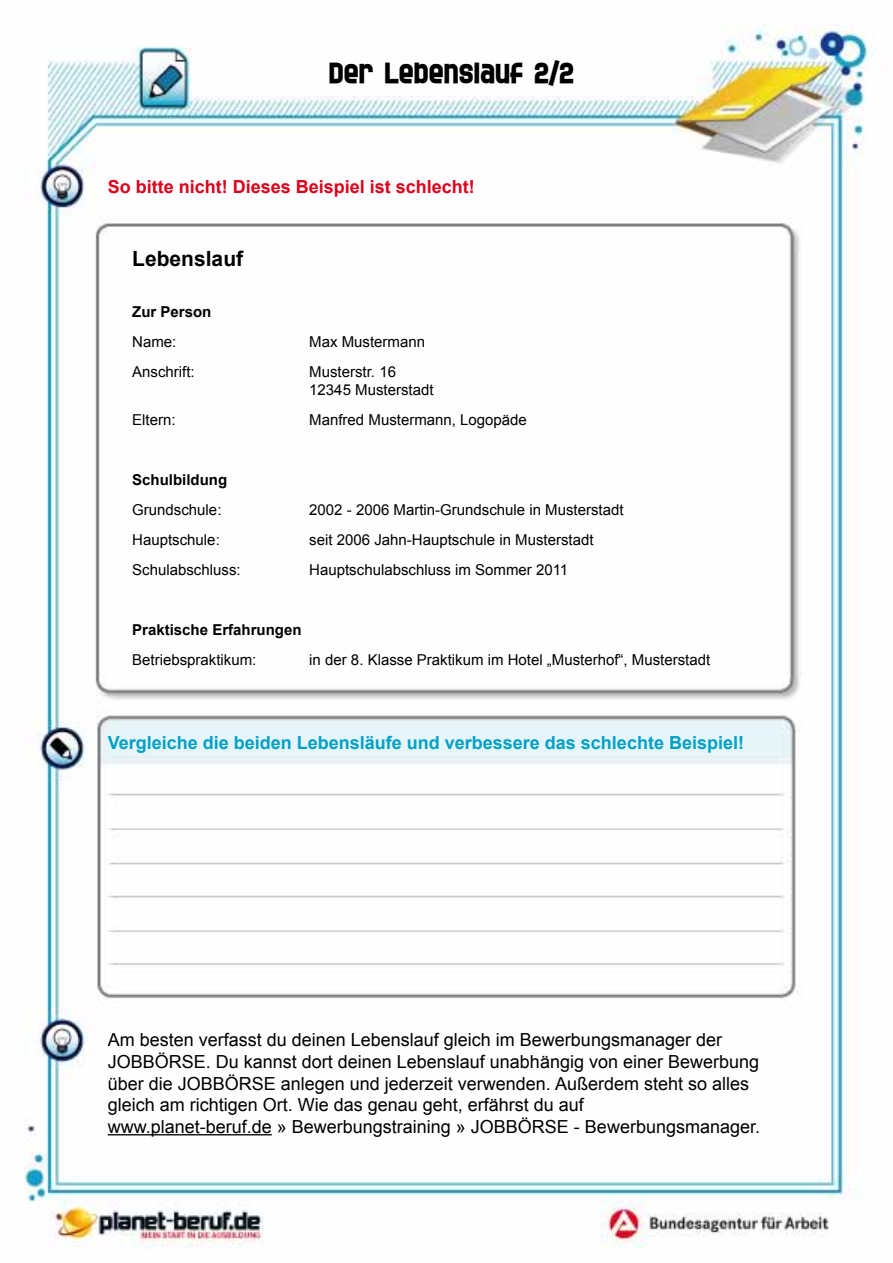
<style>
.page{position:relative;width:893px;height:1263px;background:#fff}
.page>*{position:absolute;margin:0;border:0;box-sizing:border-box;transform-origin:0 0}
.blattueberschrift{font:700 30px "SF Speedwaystar";color:#000}
.fliesstext{font:700 21px "Arial";color:#000}
.fliesstext-2{font:18px/21.6px "Arial";color:#000}
.zwischenueberschrift{font:700 18px "Arial";color:#00a1c7}
.fliesstext-3{font:700 18px "Arial";color:#de001a}
.fliesstext-4{font:15px "Arial";color:#000}
.fliesstext-5{font:700 15px "Arial";color:#000}
</style>
<div class="page">
<img style="left:23px;top:24px;width:850px;height:1225px">
<hr style="left:108px;top:1134px;width:164px;height:1px;background:#000">
<p class="blattueberschrift" style="left:329px;top:56px;width:247px">DER LEBENSLAUF 2/2</p>
<p class="fliesstext-3" style="left:108px;top:175px;width:369px">So bitte nicht! Dieses Beispiel ist schlecht!</p>
<p class="fliesstext" style="left:132px;top:245px;width:112px">Lebenslauf</p>
<p class="fliesstext-5" style="left:132px;top:302px;width:81px">Zur Person</p>
<p class="fliesstext-4" style="left:132px;top:332px;width:46px">Name:</p>
<p class="fliesstext-4" style="left:309px;top:332px;width:117px">Max Mustermann</p>
<p class="fliesstext-4" style="left:132px;top:362px;width:64px">Anschrift:</p>
<p class="fliesstext-4" style="left:309px;top:362px;width:88px">Musterstr. 16</p>
<p class="fliesstext-4" style="left:309px;top:380px;width:126px">12345 Musterstadt</p>
<p class="fliesstext-4" style="left:132px;top:410px;width:45px">Eltern:</p>
<p class="fliesstext-4" style="left:309px;top:410px;width:219px">Manfred Mustermann, Logopäde</p>
<p class="fliesstext-5" style="left:132px;top:470px;width:97px">Schulbildung</p>
<p class="fliesstext-4" style="left:132px;top:500px;width:91px">Grundschule:</p>
<p class="fliesstext-4" style="left:309px;top:500px;width:316px">2002 - 2006 Martin-Grundschule in Musterstadt</p>
<p class="fliesstext-4" style="left:132px;top:530px;width:89px">Hauptschule:</p>
<p class="fliesstext-4" style="left:309px;top:530px;width:286px">seit 2006 Jahn-Hauptschule in Musterstadt</p>
<p class="fliesstext-4" style="left:132px;top:560px;width:110px">Schulabschluss:</p>
<p class="fliesstext-4" style="left:309px;top:560px;width:261px">Hauptschulabschluss im Sommer 2011</p>
<p class="fliesstext-5" style="left:132px;top:620px;width:171px">Praktische Erfahrungen</p>
<p class="fliesstext-4" style="left:132px;top:650px;width:126px">Betriebspraktikum:</p>
<p class="fliesstext-4" style="left:309px;top:650px;width:402px">in der 8. Klasse Praktikum im Hotel „Musterhof“, Musterstadt</p>
<p class="zwischenueberschrift" style="left:108px;top:730px;width:638px">Vergleiche die beiden Lebensläufe und verbessere das schlechte Beispiel!</p>
<p class="fliesstext-2" style="left:108px;top:1029px;width:654px">Am besten verfasst du deinen Lebenslauf gleich im Bewerbungsmanager der JOBBÖRSE. Du kannst dort deinen Lebenslauf unabhängig von einer Bewerbung über die JOBBÖRSE anlegen und jederzeit verwenden. Außerdem steht so alles gleich am richtigen Ort. Wie das genau geht, erfährst du auf<br>www.planet-beruf.de » Bewerbungstraining » JOBBÖRSE - Bewerbungsmanager.</p>
</div>
